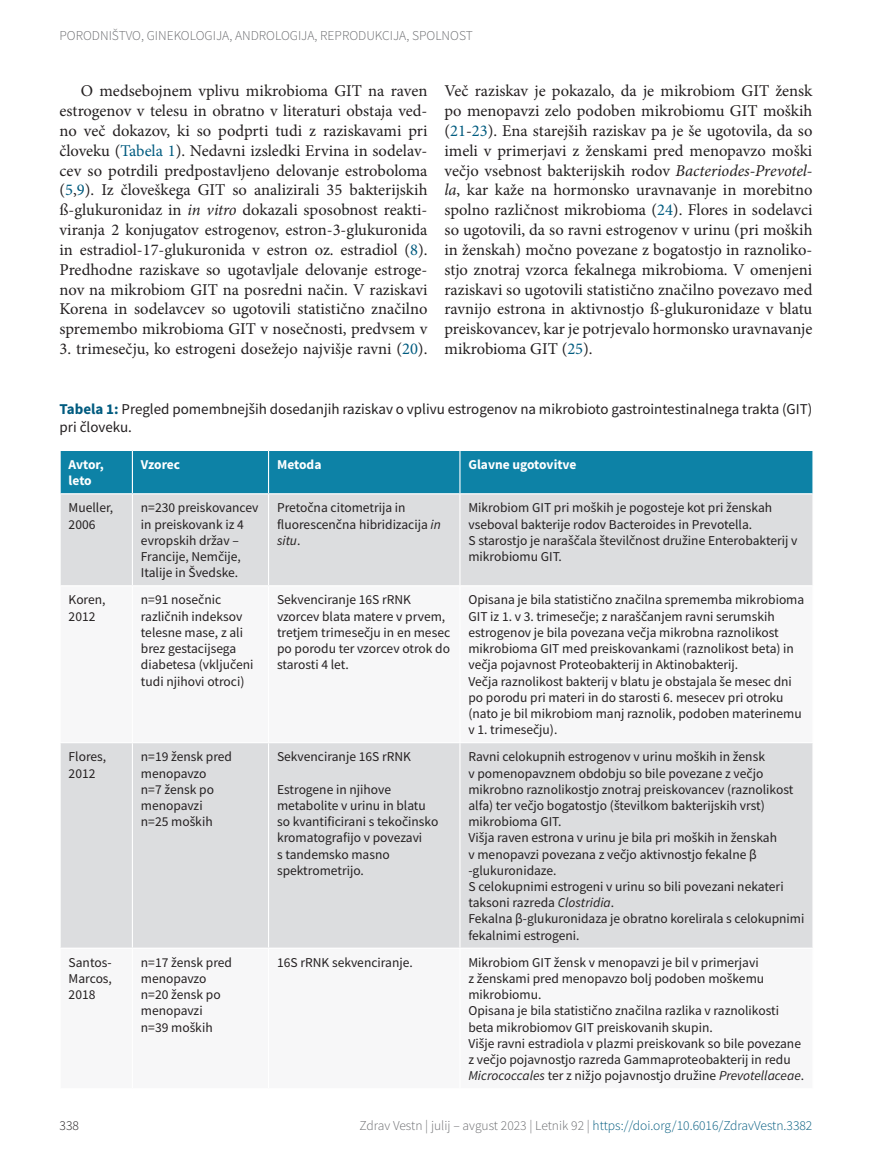
<style>
.page{position:relative;width:872px;height:1166px;background:#fff}
.page>*{position:absolute;margin:0;border:0;box-sizing:border-box;transform-origin:0 0}
.t1{font:16.5px/19.8px "Minion Pro";color:#231f20;text-align:justify}
.t2{font:15px/18px "Source Sans Pro";color:#231f20}
.t3{font:13.5px/16.2px "Source Sans Pro";color:#231f20}
.t4{font:300 13.5px "Source Sans Pro";color:#005b7f}
.t5{font:300 13.5px "Source Sans Pro";color:#6c6d70}
.t6{font:700 13.5px/16.2px "Source Sans Pro";color:#fff}
.t7{font:300 13.5px "Source Sans Pro";color:#231f20}
.s1{color:#005b7f}
.s2{font-style:italic}
.s3{font-weight:700;color:#005b7f}
.s4{color:#6c6d70}
</style>
<div class="page">
<div style="left:61px;top:451px;width:751px;height:42px;background:#0d82a6"></div>
<div style="left:61px;top:494px;width:751px;height:91px;background:#dcdddf"></div>
<div style="left:61px;top:743px;width:751px;height:204px;background:#dcdddf"></div>
<hr style="left:132px;top:451px;width:1px;height:42px;background:#fff">
<hr style="left:268px;top:451px;width:1px;height:42px;background:#fff">
<hr style="left:459px;top:451px;width:1px;height:42px;background:#fff">
<hr style="left:132px;top:494px;width:1px;height:91px;background:#fff">
<hr style="left:268px;top:494px;width:1px;height:91px;background:#fff">
<hr style="left:459px;top:494px;width:1px;height:91px;background:#fff">
<hr style="left:132px;top:743px;width:1px;height:204px;background:#fff">
<hr style="left:268px;top:743px;width:1px;height:204px;background:#fff">
<hr style="left:459px;top:743px;width:1px;height:204px;background:#fff">
<p class="t5" style="left:60px;top:27px;width:415px">PORODNIŠTVO, GINEKOLOGIJA, ANDROLOGIJA, REPRODUKCIJA, SPOLNOST</p>
<p class="t1" style="left:60px;top:81px;width:369px;text-indent:21px">O medsebojnem vplivu mikrobioma GIT na raven estrogenov v telesu in obratno v literaturi obstaja ved&shy;no več dokazov, ki so podprti tudi z raziskavami pri človeku (<span class="s1">Tabela 1</span>). Nedavni izsledki Ervina in sodelav&shy;cev so potrdili predpostavljeno delovanje estroboloma (<span class="s1">5</span>,<span class="s1">9</span>). Iz človeškega GIT so analizirali 35 bakterijskih ß-glukuronidaz in <span class="s2">in vitro</span> dokazali sposobnost reakti&shy;viranja 2 konjugatov estrogenov, estron-3-glukuronida in estradiol-17-glukuronida v estron oz. estradiol (<span class="s1">8</span>).<br>Predhodne raziskave so ugotavljale delovanje estroge&shy;nov na mikrobiom GIT na posredni način. V raziskavi Korena in sodelavcev so ugotovili statistično značilno spremembo mikrobioma GIT v nosečnosti, predvsem v</p>
<p class="t1" style="left:60px;top:339px;width:369px">3. trimesečju, ko estrogeni dosežejo najvišje ravni (<span class="s1">20</span>).</p>
<p class="t1" style="left:444px;top:81px;width:369px">Več raziskav je pokazalo, da je mikrobiom GIT žensk po menopavzi zelo podoben mikrobiomu GIT moških (<span class="s1">21</span>-<span class="s1">23</span>). Ena starejših raziskav pa je še ugotovila, da so imeli v primerjavi z ženskami pred menopavzo moški večjo vsebnost bakterijskih rodov <span class="s2">Bacteriodes-Prevotel&shy;la</span>, kar kaže na hormonsko uravnavanje in morebitno spolno različnost mikrobioma (<span class="s1">24</span>). Flores in sodelavci so ugotovili, da so ravni estrogenov v urinu (pri moških in ženskah) močno povezane z bogatostjo in raznoliko&shy;stjo znotraj vzorca fekalnega mikrobioma. V omenjeni raziskavi so ugotovili statistično značilno povezavo med ravnijo estrona in aktivnostjo ß-glukuronidaze v blatu preiskovancev, kar je potrjevalo hormonsko uravnavanje mikrobioma GIT (<span class="s1">25</span>).</p>
<p class="t2" style="left:60px;top:399px;width:754px"><span class="s3">Tabela 1:</span> Pregled pomembnejših dosedanjih raziskav o vplivu estrogenov na mikrobioto gastrointestinalnega trakta (GIT) pri človeku.</p>
<p class="t6" style="left:69px;top:456px;width:37px">Avtor, leto</p>
<p class="t6" style="left:141px;top:456px;width:41px">Vzorec</p>
<p class="t6" style="left:277px;top:456px;width:46px">Metoda</p>
<p class="t6" style="left:468px;top:456px;width:110px">Glavne ugotovitve</p>
<p class="t3" style="left:69px;top:499px;width:46px">Mueller,<br>2006</p>
<p class="t3" style="left:141px;top:499px;width:119px">n=230 preiskovancev in preiskovank iz 4 evropskih držav –<br>Francije, Nemčije,<br>Italije in Švedske.</p>
<p class="t3" style="left:277px;top:499px;width:165px">Pretočna citometrija in fluorescenčna hibridizacija <span class="s2">in situ</span>.</p>
<p class="t3" style="left:468px;top:499px;width:330px">Mikrobiom GIT pri moških je pogosteje kot pri ženskah vseboval bakterije rodov Bacteroides in Prevotella.<br>S starostjo je naraščala številčnost družine Enterobakterij v mikrobiomu GIT.</p>
<p class="t3" style="left:69px;top:591px;width:39px">Koren,<br>2012</p>
<p class="t3" style="left:141px;top:591px;width:114px">n=91 nosečnic različnih indeksov telesne mase, z ali brez gestacijsega diabetesa (vključeni tudi njihovi otroci)</p>
<p class="t3" style="left:277px;top:591px;width:175px">Sekvenciranje 16S rRNK vzorcev blata matere v prvem, tretjem trimesečju in en mesec po porodu ter vzorcev otrok do starosti 4 let.</p>
<p class="t3" style="left:468px;top:591px;width:337px">Opisana je bila statistično značilna sprememba mikrobioma GIT iz 1. v 3. trimesečje; z naraščanjem ravni serumskih estrogenov je bila povezana večja mikrobna raznolikost mikrobioma GIT med preiskovankami (raznolikost beta) in večja pojavnost Proteobakterij in Aktinobakterij.<br>Večja raznolikost bakterij v blatu je obstajala še mesec dni po porodu pri materi in do starosti 6. mesecev pri otroku (nato je bil mikrobiom manj raznolik, podoben materinemu v 1. trimesečju).</p>
<p class="t3" style="left:69px;top:748px;width:39px">Flores,<br>2012</p>
<p class="t3" style="left:141px;top:748px;width:93px">n=19 žensk pred menopavzo<br>n=7 žensk po menopavzi n=25 moških</p>
<p class="t3" style="left:277px;top:748px;width:135px">Sekvenciranje 16S rRNK</p>
<p class="t3" style="left:468px;top:748px;width:337px">Ravni celokupnih estrogenov v urinu moških in žensk<br>v pomenopavznem obdobju so bile povezane z večjo mikrobno raznolikostjo znotraj preiskovancev (raznolikost alfa) ter večjo bogatostjo (številkom bakterijskih vrst) mikrobioma GIT.<br>Višja raven estrona v urinu je bila pri moških in ženskah<br>v menopavzi povezana z večjo aktivnostjo fekalne β -glukuronidaze.<br>S celokupnimi estrogeni v urinu so bili povezani nekateri taksoni razreda <span class="s2">Clostridia</span>.<br>Fekalna β-glukuronidaza je obratno korelirala s celokupnimi fekalnimi estrogeni.</p>
<p class="t3" style="left:277px;top:780px;width:163px">Estrogene in njihove metabolite v urinu in blatu so kvantificirani s tekočinsko kromatografijo v povezavi<br>s tandemsko masno spektrometrijo.</p>
<p class="t3" style="left:69px;top:953px;width:45px;text-align:justify">Santos-Marcos, 2018</p>
<p class="t3" style="left:141px;top:953px;width:93px">n=17 žensk pred menopavzo n=20 žensk po menopavzi n=39 moških</p>
<p class="t3" style="left:277px;top:953px;width:137px">16S rRNK sekvenciranje.</p>
<p class="t3" style="left:468px;top:953px;width:337px">Mikrobiom GIT žensk v menopavzi je bil v primerjavi<br>z ženskami pred menopavzo bolj podoben moškemu mikrobiomu.<br>Opisana je bila statistično značilna razlika v raznolikosti beta mikrobiomov GIT preiskovanih skupin.<br>Višje ravni estradiola v plazmi preiskovank so bile povezane z večjo pojavnostjo razreda Gammaproteobakterij in redu <span class="s2">Micrococcales</span> ter z nižjo pojavnostjo družine <span class="s2">Prevotellaceae</span>.</p>
<p class="t7" style="left:60px;top:1116px;width:21px">338</p>
<p class="t4" style="left:359px;top:1116px;width:454px"><span class="s4">Zdrav Vestn | julij – avgust 2023 | Letnik 92 |</span> https://doi.org/10.6016/ZdravVestn.3382</p>
</div>
